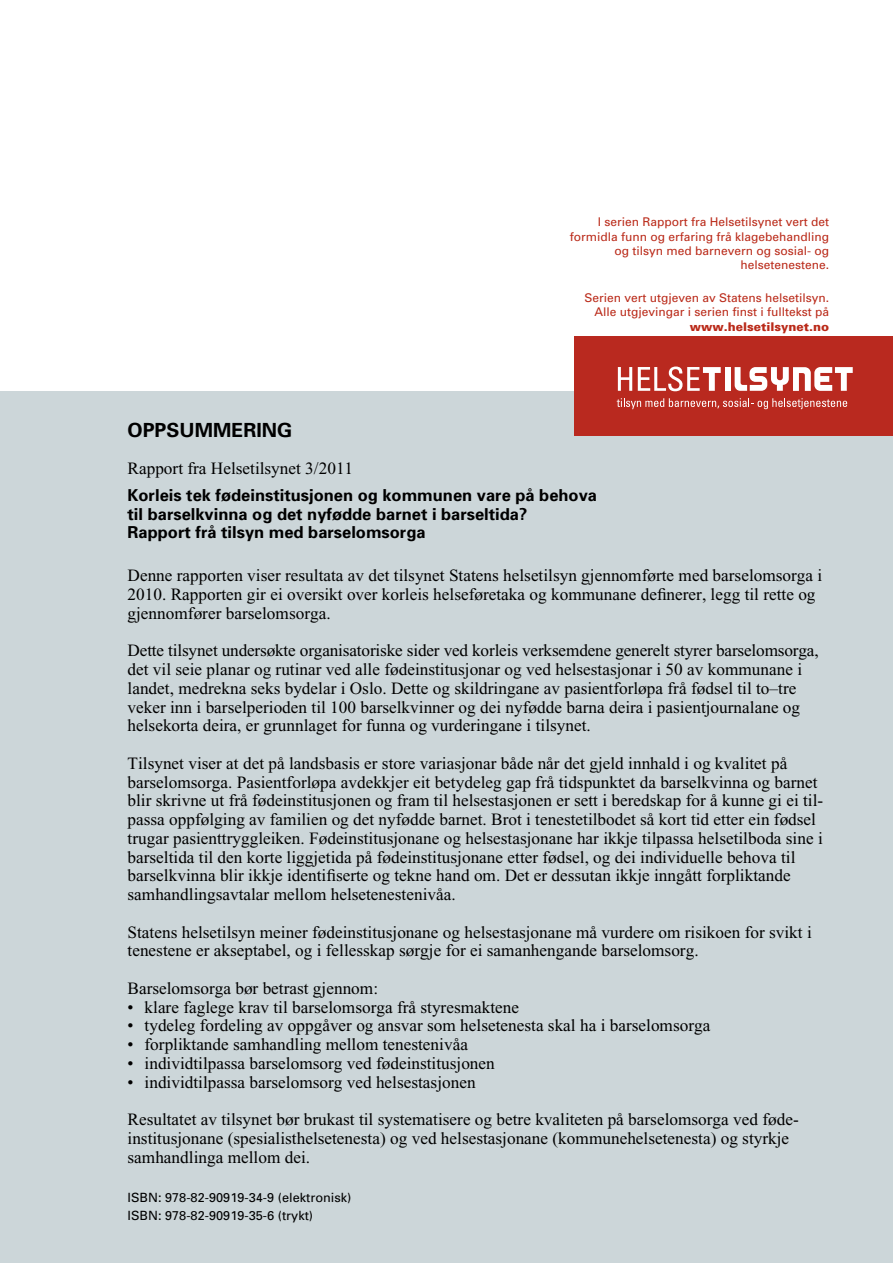
<style>
.page{position:relative;width:893px;height:1263px;background:#fff}
.page>*{position:absolute;margin:0;border:0;box-sizing:border-box;transform-origin:0 0}
.t1{font:700 19.5px "Univers";color:#000}
.t2{font:17.25px/18.8px "Times New Roman PS Std";color:#000}
.t3{font:700 16.5px/18.8px "Univers";color:#000}
.t4{font:12.75px "Univers";color:#000}
.t5{font:12px/14.4px "Univers";color:#ba2a19;text-align:right}
.t6{font:900 12px "Univers";color:#ba2a19}
</style>
<div class="page">
<div style="left:0;top:391px;width:893px;height:872px;background:#ccd6d9"></div>
<div style="left:574px;top:336px;width:319px;height:100px;background:#b9291f"></div>
<svg style="left:618px;top:367px;width:14px;height:24px"></svg>
<svg style="left:638px;top:366px;width:83px;height:25px"></svg>
<div style="left:725px;top:367px;width:5px;height:24px;background:#fff"></div>
<svg style="left:735px;top:367px;width:118px;height:24px"></svg>
<svg style="left:617px;top:398px;width:230px;height:11px"></svg>
<p class="t5" style="left:570px;top:214px;width:261px">I serien Rapport fra Helsetilsynet vert det formidla funn og erfaring frå klagebehandling og tilsyn med barnevern og sosial- og helsetenestene.</p>
<p class="t5" style="left:584px;top:290px;width:246px">Serien vert utgjeven av Statens helsetilsyn.<br>Alle utgjevingar i serien finst i fulltekst på</p>
<p class="t6" style="left:690px;top:319px;width:141px">www.helsetilsynet.no</p>
<p class="t1" style="left:128px;top:417px;width:163px">Oppsummering</p>
<p class="t2" style="left:128px;top:459px;width:227px">Rapport fra Helsetilsynet 3/2011</p>
<p class="t3" style="left:128px;top:485px;width:471px">Korleis tek fødeinstitusjonen og kommunen vare på behova til barselkvinna og det nyfødde barnet i barseltida?<br>Rapport frå tilsyn med barselomsorga</p>
<p class="t2" style="left:128px;top:566px;width:696px">Denne rapporten viser resultata av det tilsynet Statens helsetilsyn gjennomførte med barselomsorga i<br>2010. Rapporten gir ei oversikt over korleis helseføretaka og kommunane definerer, legg til rette og gjennomfører barselomsorga.</p>
<p class="t2" style="left:128px;top:641px;width:693px">Dette tilsynet undersøkte organisatoriske sider ved korleis verksemdene generelt styrer barselomsorga, det vil seie planar og rutinar ved alle fødeinstitusjonar og ved helsestasjonar i 50 av kommunane i landet, medrekna seks bydelar i Oslo. Dette og skildringane av pasientforløpa frå fødsel til to–tre veker inn i barselperioden til 100 barselkvinner og dei nyfødde barna deira i pasientjournalane og helsekorta deira, er grunnlaget for funna og vurderingane i tilsynet.</p>
<p class="t2" style="left:128px;top:754px;width:697px">Tilsynet viser at det på landsbasis er store variasjonar både når det gjeld innhald i og kvalitet på barselomsorga. Pasientforløpa avdekkjer eit betydeleg gap frå tidspunktet da barselkvinna og barnet blir skrivne ut frå fødeinstitusjonen og fram til helsestasjonen er sett i beredskap for å kunne gi ei til&shy;passa oppfølging av familien og det nyfødde barnet. Brot i tenestetilbodet så kort tid etter ein fødsel trugar pasienttryggleiken. Fødeinstitusjonane og helsestasjonane har ikkje tilpassa helsetilboda sine i barseltida til den korte liggjetida på fødeinstitusjonane etter fødsel, og dei individuelle behova til barselkvinna blir ikkje identifiserte og tekne hand om. Det er dessutan ikkje inngått forpliktande samhandlingsavtalar mellom helsetenestenivåa.</p>
<p class="t2" style="left:128px;top:922px;width:686px">Statens helsetilsyn meiner fødeinstitusjonane og helsestasjonane må vurdere om risikoen for svikt i tenestene er akseptabel, og i fellesskap sørgje for ei samanhengande barselomsorg.</p>
<p class="t2" style="left:128px;top:979px;width:252px">Barselomsorga bør betrast gjennom:</p>
<p class="t2" style="left:128px;top:997px;width:393px">• klare faglege krav til barselomsorga frå styresmaktene</p>
<p class="t2" style="left:128px;top:1016px;width:584px">• tydeleg fordeling av oppgåver og ansvar som helsetenesta skal ha i barselomsorga</p>
<p class="t2" style="left:128px;top:1035px;width:342px">• forpliktande samhandling mellom tenestenivåa</p>
<p class="t2" style="left:128px;top:1054px;width:369px">• individtilpassa barselomsorg ved fødeinstitusjonen</p>
<p class="t2" style="left:128px;top:1063px;width:671px;line-height:37.5px">• individtilpassa barselomsorg ved helsestasjonen<br>Resultatet av tilsynet bør brukast til systematisere og betre kvaliteten på barselomsorga ved føde-</p>
<p class="t2" style="left:128px;top:1129px;width:663px">institusjonane (spesialisthelsetenesta) og ved helsestasjonane (kommunehelsetenesta) og styrkje samhandlinga mellom dei.</p>
<p class="t4" style="left:128px;top:1190px;width:9px">ISBN</p>
<p class="t4" style="left:158px;top:1190px;width:195px">: 978-82-90919-34-9 (elektronisk)</p>
<p class="t4" style="left:128px;top:1208px;width:9px">ISBN</p>
<p class="t4" style="left:158px;top:1208px;width:157px">: 978-82-90919-35-6 (trykt)</p>
</div>
